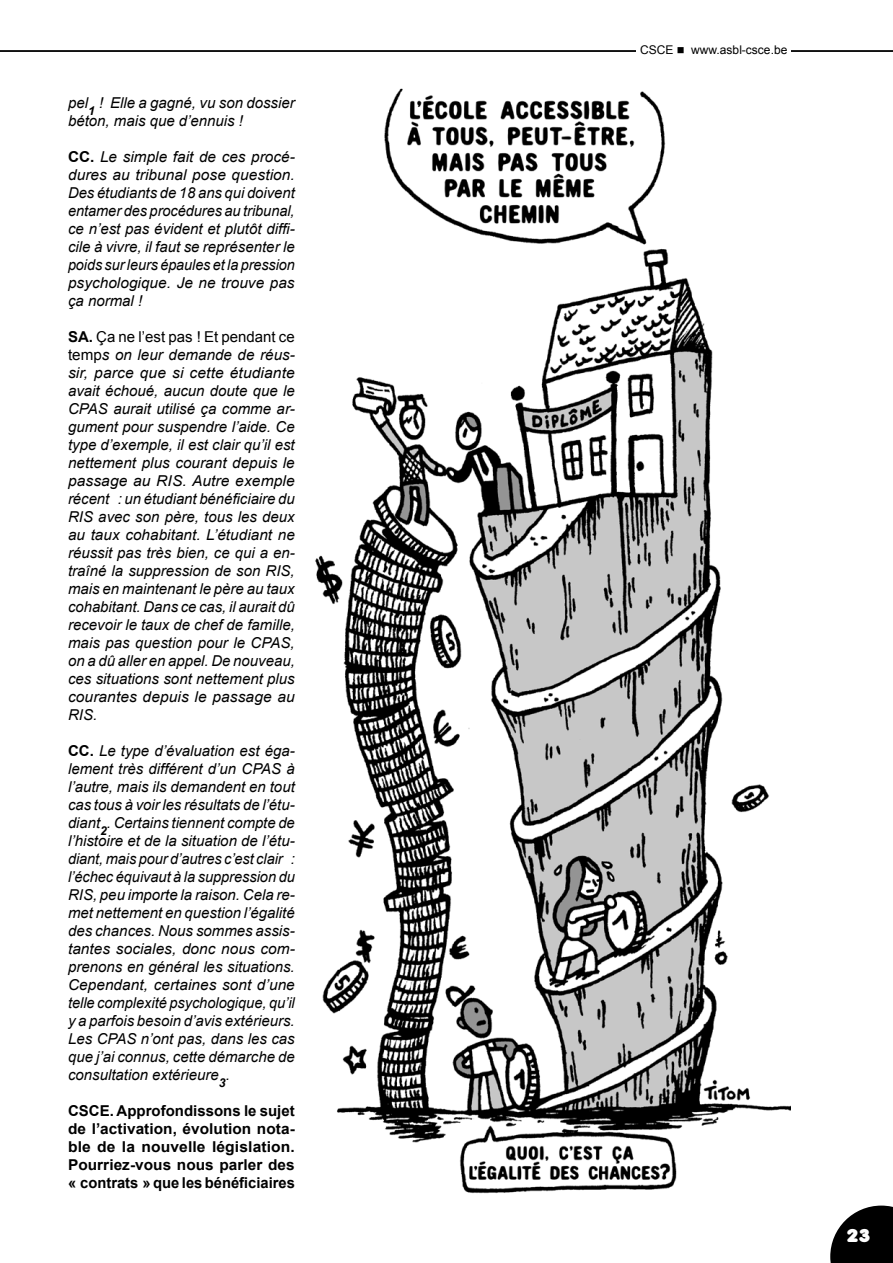
<style>
.page{position:relative;width:893px;height:1263px;background:#fff}
.page>*{position:absolute;margin:0;border:0;box-sizing:border-box;transform-origin:0 0}
.t1{font:18px "Debussy";color:#fff}
.t2{font:italic 15px/18px "Arial";color:#000;text-align:justify}
.t3{font:700 15px/18px "Arial";color:#000;text-align:justify}
.t4{font:italic 700 12.15px "Arial";color:#000}
.t5{font:12px "Arial";color:#000}
.s1{font-weight:700;font-style:normal}
.s2{font-style:normal}
</style>
<div class="page">
<svg style="left:830px;top:1205px;width:63px;height:58px"></svg>
<hr style="left:0;top:50px;width:893px;height:2px;background:#000">
<div style="left:637px;top:46px;width:154px;height:23px;background:#fff"></div>
<img style="left:315px;top:88px;width:476px;height:1106px">
<p class="t2" style="left:68px;top:94px;width:228px;text-indent:31px">! Elle a gagné, vu son dossier béton, mais que d’ennuis !</p>
<p class="t2" style="left:68px;top:148px;width:228px"><span class="s1">CC.</span> Le simple fait de ces procé&shy;dures au tribunal pose question.<br>Des étudiants de 18 ans qui doivent entamer des procédures au tribunal, ce n’est pas évident et plutôt diffi&shy;cile à vivre, il faut se représenter le poids sur leurs épaules et la pression psychologique. Je ne trouve pas ça normal !</p>
<p class="t2" style="left:68px;top:328px;width:228px"><span class="s1">SA.</span> <span class="s2">Ça ne l’est pas ! Et pendant ce temp</span>s on leur demande de réus&shy;sir, parce que si cette étudiante avait échoué, aucun doute que le CPAS aurait utilisé ça comme ar&shy;gument pour suspendre l’aide. Ce type d’exemple, il est clair qu’il est nettement plus courant depuis le passage au RIS. Autre exemple récent : un étudiant bénéficiaire du RIS avec son père, tous les deux au taux cohabitant. L’étudiant ne réussit pas très bien, ce qui a en&shy;traîné la suppression de son RIS, mais en maintenant le père au taux cohabitant. Dans ce cas, il aurait dû recevoir le taux de chef de famille, mais pas question pour le CPAS, on a dû aller en appel. De nouveau, ces situations sont nettement plus courantes depuis le passage au RIS.</p>
<p class="t2" style="left:68px;top:742px;width:228px"><span class="s1">CC.</span> Le type d’évaluation est éga&shy;lement très différent d’un CPAS à l’autre, mais ils demandent en tout cas tous à voir les résultats de l’étu&shy;diant . Certains tiennent compte de</p>
<p class="t2" style="left:68px;top:94px;width:22px">pel</p>
<p class="t4" style="left:88px;top:103px;width:8px">1</p>
<p class="t4" style="left:100px;top:823px;width:8px">2</p>
<p class="t2" style="left:68px;top:832px;width:228px">l’histoire et de la situation de l’étu&shy;diant, mais pour d’autres c’est clair : l’échec équivaut à la suppression du RIS, peu importe la raison. Cela re&shy;met nettement en question l’égalité des chances. Nous sommes assis&shy;tantes sociales, donc nous com&shy;prenons en général les situations.<br>Cependant, certaines sont d’une telle complexité psychologique, qu’il y a parfois besoin d’avis extérieurs.<br>Les CPAS n’ont pas, dans les cas que j’ai connus, cette démarche de consultation extérieure</p>
<p class="t4" style="left:219px;top:1075px;width:8px">3</p>
<p class="t2" style="left:226px;top:1066px;width:6px">.</p>
<p class="t3" style="left:68px;top:1102px;width:228px">CSCE. Approfondissons le sujet de l’activation, évolution nota&shy;ble de la nouvelle législation.<br>Pourriez-vous nous parler des « contrats » que les bénéficiaires</p>
<p class="t5" style="left:640px;top:42px;width:149px">CSCE ■ www.asbl-csce.be</p>
<p class="t1" style="left:846px;top:1225px;width:26px">23</p>
</div>
